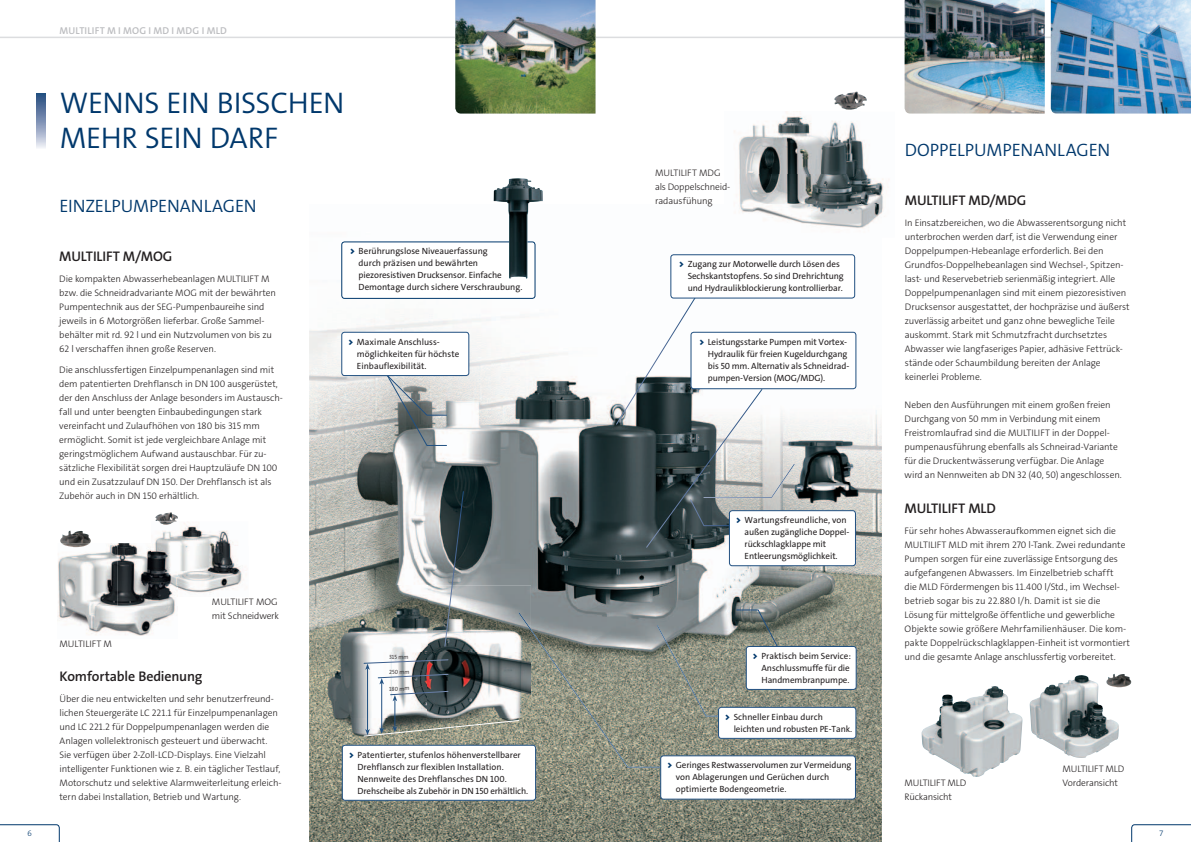
<style>
.page{position:relative;width:1191px;height:842px;background:#fff}
.page>*{position:absolute;margin:0;border:0;box-sizing:border-box;transform-origin:0 0}
.t1{font:30px/35px "Grundfos The Sans OT 4 SL";letter-spacing:-.01em;color:#00386c}
.t2{font:18px "Grundfos The Sans OT 4 SL";letter-spacing:-.005em;color:#00386c}
.t3{font:14px "Grundfos The Sans OT 6 SB";letter-spacing:-.01em;color:#231f20}
.t4{font:10px "Grundfos The Sans OT 6 SB";letter-spacing:.015em;color:#bcbdc0}
.t5{font:9.5px/14px "Grundfos The Sans OT 3 L";letter-spacing:-.01em;color:#231f20}
.t6{font:9px/12px "Grundfos The Sans OT 5 R";letter-spacing:-.01em;color:#231f20}
.t7{font:8px "Grundfos The Sans OT 3 L";color:#00386c}
.t8{font:6px "Grundfos The Sans OT 4 SL";color:#231f20;scale:.95 1}
.s1{font-family:"Grundfos The Sans OT 9 BL";color:#00386c}
</style>
<div class="page">
<img style="left:309px;top:241px;width:573px;height:601px">
<div style="left:746px;top:646px;width:110px;height:43px;background:#fff;border-radius:3px"></div>
<div style="left:746px;top:646px;width:110px;height:44px;border:1px solid #215081;border-radius:3px"></div>
<div style="left:718px;top:707px;width:138px;height:31px;background:#fff;border-radius:3px"></div>
<div style="left:718px;top:707px;width:138px;height:32px;border:1px solid #215081;border-radius:3px"></div>
<div style="left:660px;top:756px;width:195px;height:43px;background:#fff;border-radius:3px"></div>
<div style="left:660px;top:755px;width:195px;height:44px;border:1px solid #215081;border-radius:3px"></div>
<div style="left:729px;top:511px;width:126px;height:55px;background:#fff;border-radius:3px"></div>
<div style="left:729px;top:510px;width:126px;height:56px;border:1px solid #215081;border-radius:3px"></div>
<div style="left:691px;top:332px;width:165px;height:57px;background:#fff;border-radius:3px"></div>
<div style="left:690px;top:332px;width:166px;height:57px;border:1px solid #215081;border-radius:3px"></div>
<div style="left:342px;top:242px;width:193px;height:56px;background:#fff;border-radius:3px"></div>
<div style="left:341px;top:242px;width:194px;height:57px;border:1px solid #00386c;border-radius:3px"></div>
<img style="left:494px;top:178px;width:49px;height:101px">
<img style="left:325px;top:586px;width:38px;height:166px">
<div style="left:342px;top:332px;width:127px;height:44px;background:#fff;border-radius:3px"></div>
<div style="left:341px;top:332px;width:128px;height:44px;border:1px solid #215081;border-radius:3px"></div>
<img style="left:785px;top:433px;width:79px;height:74px">
<img style="left:785px;top:464px;width:9px;height:17px">
<div style="left:342px;top:745px;width:193px;height:55px;background:#fff;border-radius:3px"></div>
<div style="left:342px;top:745px;width:194px;height:56px;border:1px solid #215081;border-radius:3px"></div>
<img style="left:734px;top:112px;width:126px;height:92px">
<img style="left:860px;top:140px;width:24px;height:72px">
<img style="left:739px;top:204px;width:143px;height:24px">
<img style="left:834px;top:91px;width:32px;height:19px">
<div style="left:671px;top:255px;width:183px;height:43px;background:#fff;border-radius:3px"></div>
<div style="left:670px;top:254px;width:185px;height:44px;border:1px solid #215081;border-radius:3px"></div>
<svg style="left:363px;top:293px;width:422px;height:474px"></svg>
<svg style="left:37px;top:93px;width:8px;height:55px"></svg>
<hr style="left:0;top:37px;width:1191px;height:1px;background:#dcdddf">
<svg style="left:0;top:824px;width:60px;height:18px"></svg>
<svg style="left:1131px;top:824px;width:60px;height:18px"></svg>
<img style="left:155px;top:512px;width:23px;height:9px">
<img style="left:155px;top:521px;width:83px;height:25px">
<img style="left:177px;top:546px;width:67px;height:47px">
<img style="left:159px;top:521px;width:17px;height:4px">
<img style="left:60px;top:531px;width:31px;height:12px">
<img style="left:1113px;top:674px;width:18px;height:13px">
<img style="left:58px;top:543px;width:117px;height:93px">
<img style="left:151px;top:543px;width:26px;height:54px">
<img style="left:455px;top:0;width:140px;height:114px">
<img style="left:904px;top:0;width:140px;height:114px">
<img style="left:1050px;top:0;width:141px;height:114px">
<img style="left:1029px;top:675px;width:90px;height:83px">
<img style="left:921px;top:686px;width:101px;height:91px">
<p class="t4" style="left:60px;top:26px;width:169px">MULTILIFT M I MOG I MD I MDG I MLD</p>
<h1 class="t1" style="left:60px;top:87px;width:286px">WENNS EIN BISSCHEN<br>MEHR SEIN DARF</h1>
<h2 class="t2" style="left:59px;top:197px;width:199px">EINZELPUMPENANLAGEN</h2>
<h3 class="t3" style="left:59px;top:249px;width:115px">MULTILIFT M/MOG</h3>
<p class="t5" style="left:59px;top:272px;width:218px">Die kompakten Abwasserhebeanlagen MULTILIFT M bzw. die Schneidradvariante MOG mit der bewährten Pumpentechnik aus der SEG-Pumpenbaureihe sind jeweils in 6 Motorgrößen lieferbar. Große Sammel&shy;behälter mit rd. 92 l und ein Nutzvolumen von bis zu 62 l verschaffen ihnen große Reserven.</p>
<p class="t5" style="left:59px;top:363px;width:225px">Die anschlussfertigen Einzelpumpenanlagen sind mit dem patentierten Drehflansch in DN 100 ausgerüstet, der den Anschluss der Anlage besonders im Austausch&shy;fall und unter beengten Einbaubedingungen stark vereinfacht und Zulaufhöhen von 180 bis 315 mm ermöglicht. Somit ist jede vergleichbare Anlage mit geringstmöglichem Aufwand austauschbar. Für zu&shy;sätzliche Flexibilität sorgen drei Hauptzuläufe DN 100 und ein Zusatzzulauf DN 150. Der Drehflansch ist als Zubehör auch in DN 150 erhältlich.</p>
<p class="t5" style="left:60px;top:637px;width:54px">MULTILIFT M</p>
<p class="t5" style="left:212px;top:595px;width:69px">MULTILIFT MOG mit Schneidwerk</p>
<h3 class="t3" style="left:60px;top:669px;width:144px">Komfortable Bedienung</h3>
<p class="t5" style="left:60px;top:692px;width:223px">Über die neu entwickelten und sehr benutzerfreund&shy;lichen Steuergeräte LC 221.1 für Einzel pumpen anlagen und LC 221.2 für Doppelpumpenanlagen werden die Anlagen vollelektronisch gesteuert und überwacht.<br>Sie verfügen über 2-Zoll-LCD-Displays. Eine Vielzahl intelligenter Funktionen wie z. B. ein täglicher Testlauf, Motorschutz und selektive Alarmweiter leitung erleich&shy;tern dabei Installation, Betrieb und Wartung.</p>
<p class="t6" style="left:359px;top:246px;width:165px;text-indent:-9px"><span class="s1">&gt;</span> Berührungslose Niveauerfassung<br>durch präzisen und bewährten piezoresistiven Drucksensor. Einfache Demontage durch sichere Verschraubung.</p>
<p class="t6" style="left:357px;top:336px;width:104px;text-indent:-9px"><span class="s1">&gt;</span> Maximale Anschluss&shy;möglichkeiten für höchste<br>Einbauflexibilität.</p>
<p class="t8" style="left:389px;top:654px;width:22px;rotate:-2deg">315 mm</p>
<p class="t8" style="left:389px;top:669px;width:23px;rotate:-2deg">250 mm</p>
<p class="t8" style="left:389px;top:686px;width:23px;rotate:-2deg">180 mm</p>
<p class="t6" style="left:357px;top:749px;width:172px;text-indent:-9px"><span class="s1">&gt;</span> Patentierter, stufenlos höhenverstellbarer Drehflansch zur flexiblen Installation.<br>Nennweite des Drehflansches DN 100.<br>Drehscheibe als Zubehör in DN 150 erhältlich.</p>
<p class="t5" style="left:655px;top:166px;width:77px">MULTILIFT MDG als Doppelschneid&shy;radausfühung</p>
<p class="t6" style="left:687px;top:258px;width:157px;text-indent:-9px"><span class="s1">&gt;</span> Zugang zur Motorwelle durch Lösen des<br>Sechskantstopfens. So sind Drehrichtung und Hydraulik blockierung kontrollierbar.</p>
<p class="t6" style="left:708px;top:336px;width:143px;text-indent:-9px"><span class="s1">&gt;</span> Leistungsstarke Pumpen mit Vortex-Hydraulik für freien Kugeldurchgang bis 50 mm. Alternativ als Schneidrad&shy;pumpen-Version (MOG/MDG).</p>
<p class="t6" style="left:744px;top:514px;width:106px;text-indent:-9px"><span class="s1">&gt;</span> Wartungsfreundliche, von außen zugängliche Doppel&shy;rückschlagklappe mit<br>Entleerungsmöglichkeit.</p>
<p class="t6" style="left:761px;top:650px;width:91px;text-indent:-9px"><span class="s1">&gt;</span> Praktisch beim Service:<br>Anschlussmuffe für die<br>Handmembranpumpe.</p>
<p class="t6" style="left:733px;top:711px;width:120px;text-indent:-9px"><span class="s1">&gt;</span> Schneller Einbau durch leichten und robusten PE-Tank.</p>
<p class="t6" style="left:676px;top:759px;width:177px;text-indent:-9px"><span class="s1">&gt;</span> Geringes Restwasservolumen zur Vermeidung von Ablagerungen und Gerüchen durch optimierte Bodengeometrie.</p>
<h2 class="t2" style="left:904px;top:141px;width:207px">DOPPELPUMPENANLAGEN</h2>
<h3 class="t3" style="left:905px;top:193px;width:123px">MULTILIFT MD/MDG</h3>
<p class="t5" style="left:905px;top:216px;width:226px">In Einsatzbereichen, wo die Abwasserentsorgung nicht unterbrochen werden darf, ist die Verwendung einer Doppelpumpen-Hebeanlage erforderlich. Bei den Grundfos-Doppelhebeanlagen sind Wechsel-, Spitzen&shy;last- und Reservebetrieb serienmäßig integriert. Alle Doppelpumpen anlagen sind mit einem piezoresistiven Drucksensor ausgestattet, der hochpräzise und äußerst zuverlässig arbeitet und ganz ohne bewegliche Teile auskommt. Stark mit Schmutzfracht durchsetztes Abwasser wie langfaseriges Papier, adhäsive Fettrück&shy;stände oder Schaumbildung bereiten der Anlage keinerlei Probleme.</p>
<p class="t5" style="left:904px;top:398px;width:219px">Neben den Ausführungen mit einem großen freien Durchgang von 50 mm in Verbindung mit einem Freistromlaufrad sind die MULTILIFT in der Doppel&shy;pumpenausführung ebenfalls als Schneirad-Variante für die Druckentwässerung verfügbar. Die Anlage wird an Nennweiten ab DN 32 (40, 50) angeschlossen.</p>
<h3 class="t3" style="left:904px;top:501px;width:93px">MULTILIFT MLD</h3>
<p class="t5" style="left:904px;top:524px;width:227px">Für sehr hohes Abwasser aufkommen eignet sich die MULTILIFT MLD mit ihrem 270 l-Tank. Zwei redundante Pumpen sorgen für eine zuverlässige Entsorgung des aufgefangenen Abwassers. Im Einzelbetrieb schafft<br>die MLD Fördermengen bis 11.400 l/Std., im Wechsel&shy;betrieb sogar bis zu 22.880 l/h. Damit ist sie die Lösung für mittelgroße öffentliche und gewerbliche Objekte sowie größere Mehrfamilienhäuser. Die kom&shy;pakte Doppelrückschlagklappen-Einheit ist vormontiert und die gesamte Anlage anschlussfertig vorbereitet.</p>
<p class="t5" style="left:1062px;top:762px;width:63px">MULTILIFT MLD</p>
<p class="t5" style="left:904px;top:776px;width:63px">MULTILIFT MLD</p>
<p class="t5" style="left:1062px;top:776px;width:57px">Vorderansicht</p>
<p class="t5" style="left:904px;top:790px;width:49px">Rückansicht</p>
<p class="t7" style="left:28px;top:830px;width:6px">6</p>
<p class="t7" style="left:1159px;top:830px;width:6px">7</p>
</div>
